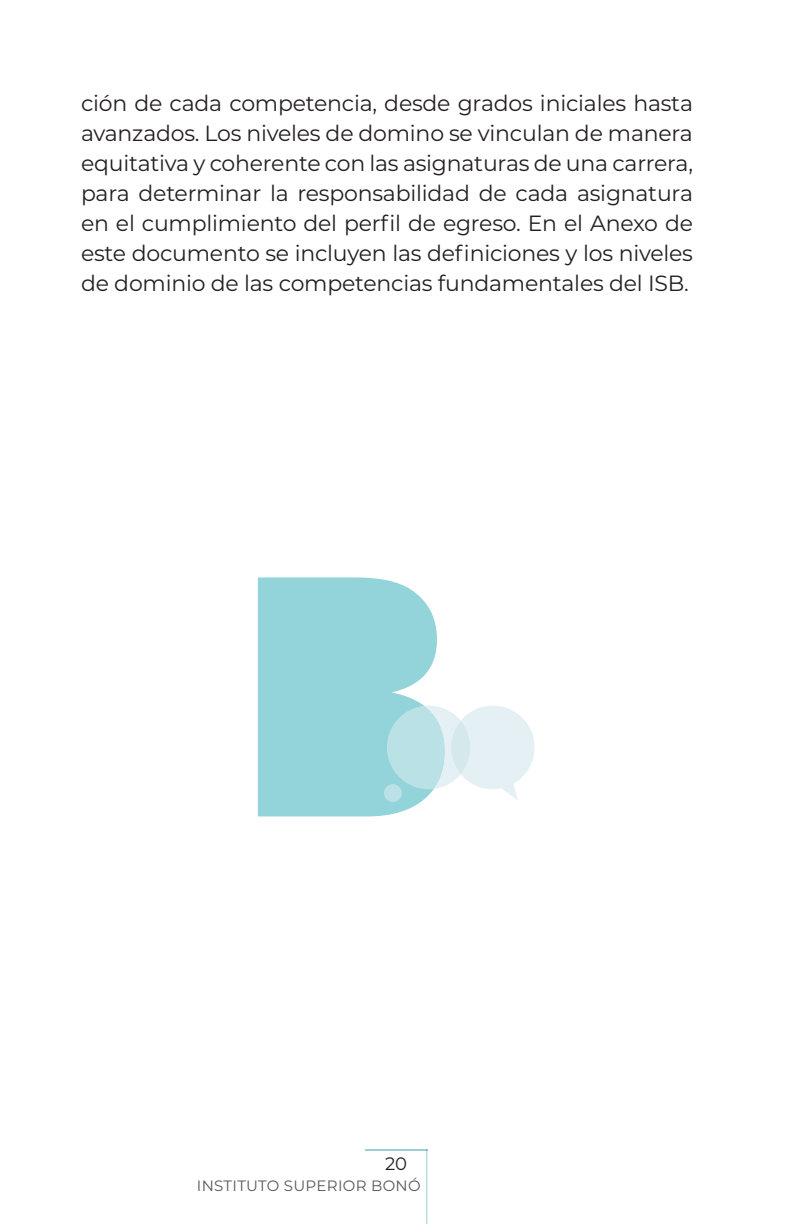
<style>
.page{position:relative;width:792px;height:1224px;background:#fff}
.page>*{position:absolute;margin:0;border:0;box-sizing:border-box;transform-origin:0 0}
.t1{font:22px/30px "Montserrat";letter-spacing:-.01em;color:#231f20;text-align:justify}
.t2{font:18px "Montserrat";color:#231f20}
.t3{font:15px "Montserrat";letter-spacing:.02em;color:#57585a}
</style>
<div class="page">
<hr style="left:365px;top:1149px;width:62px;height:2px;background:#9dcdd5">
<hr style="left:426px;top:1149px;width:1px;height:75px;background:#9dcdd5">
<div style="left:258px;top:577px;width:179px;height:239px;background:#92d4d9"></div>
<div style="left:384px;top:784px;width:18px;height:18px;background:#bae1e5;border-radius:50%"></div>
<svg style="left:387px;top:706px;width:148px;height:94px"></svg>
<p class="t1" style="left:81px;top:89px;width:614px">ción de cada competencia, desde grados iniciales hasta avanzados. Los niveles de domino se vinculan de manera equitativa y coherente con las asignaturas de una carrera, para determinar la responsabilidad de cada asignatura en el cumplimiento del perfil de egreso. En el Anexo de este documento se incluyen las definiciones y los niveles de dominio de las competencias fundamentales del ISB.</p>
<p class="t2" style="left:385px;top:1154px;width:23px">20</p>
<p class="t3" style="left:197px;top:1178px;width:225px">INSTITUTO SUPERIOR BONÓ</p>
</div>
